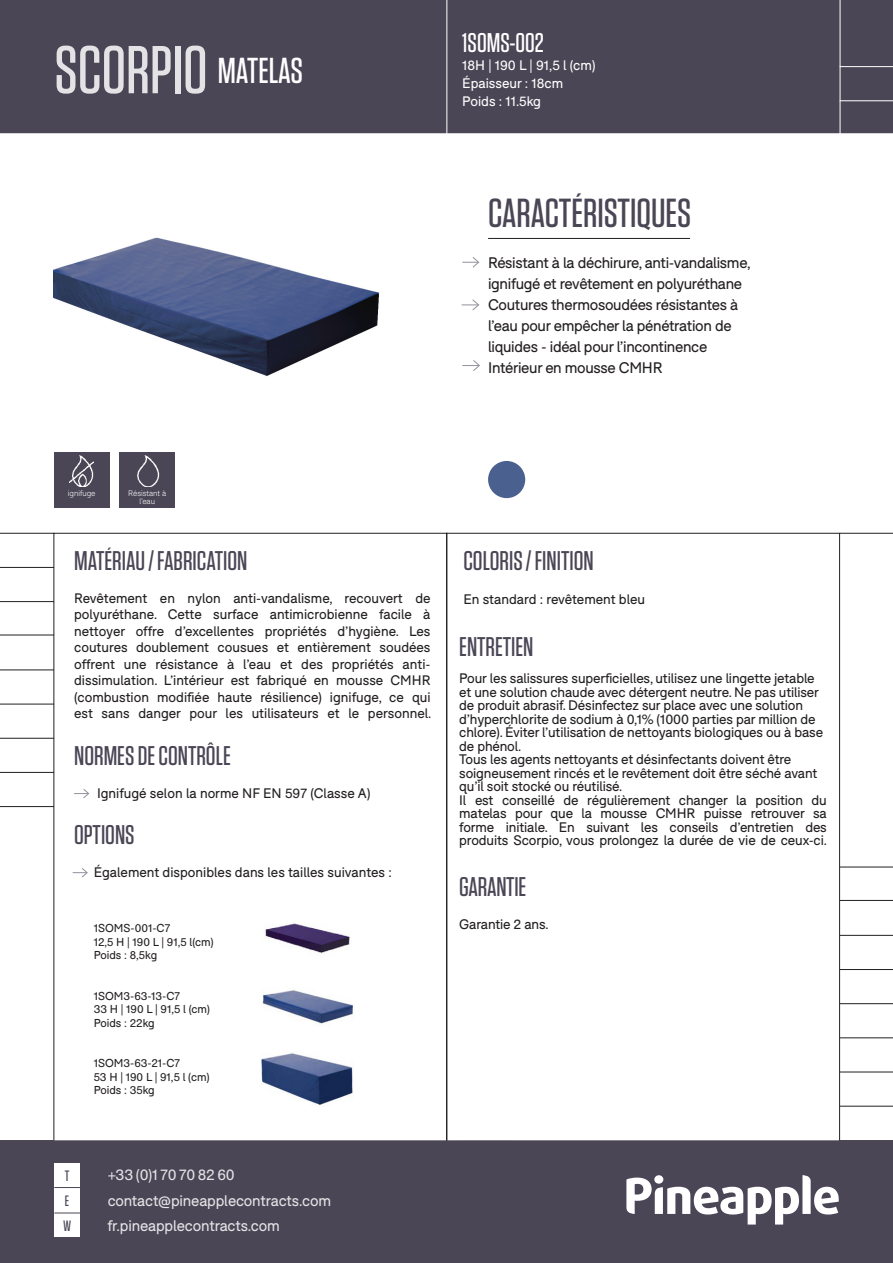
<style>
.page{position:relative;width:893px;height:1263px;background:#fff}
.page>*{position:absolute;margin:0;border:0;box-sizing:border-box;transform-origin:0 0}
.t1{font:500 67.5px "Tungsten";color:#fff}
.t2{font:500 40.5px "Tungsten";color:#4b4656}
.body_1_BLACK{font:500 36px "Tungsten";letter-spacing:-.005em;color:#fff}
.t3{font:500 27px "Tungsten";color:#4b4656}
.t4{font:500 27px "Tungsten";color:#fff}
.t5{font:15px/21px "F37 Bolton";letter-spacing:-.02em;color:#231f20}
.t6{font:15px "F37 Bolton";letter-spacing:-.01em;color:#fff}
.t7{font:500 15px "Tungsten";color:#4b4656}
.t8{font:13.5px/16.5px "F37 Bolton";letter-spacing:-.01em;color:#231f20;text-align:justify}
.t9{font:13.5px "F37 Bolton";color:#fff}
.t10{font:11.25px "F37 Bolton";color:#231f20}
.t11{font:300 7.8px/7.8px "F37 Bolton";color:#fff;text-align:center}
</style>
<div class="page">
<svg style="left:74px;top:789px;width:15px;height:9px"></svg>
<div style="left:1px;top:1px;width:891px;height:131px;background:#4b4656"></div>
<div style="left:0;top:0;width:893px;height:133px;border:2px solid #4b4656"></div>
<div style="left:1px;top:1141px;width:891px;height:121px;background:#4b4656"></div>
<div style="left:0;top:1140px;width:893px;height:123px;border:2px solid #4b4656"></div>
<hr style="left:840px;top:867px;width:53px;height:1px;background:#231f20">
<hr style="left:840px;top:1003px;width:53px;height:1px;background:#231f20">
<hr style="left:840px;top:935px;width:53px;height:1px;background:#231f20">
<hr style="left:840px;top:1072px;width:53px;height:1px;background:#231f20">
<hr style="left:840px;top:1037px;width:53px;height:1px;background:#231f20">
<hr style="left:840px;top:969px;width:53px;height:1px;background:#231f20">
<hr style="left:840px;top:1106px;width:53px;height:1px;background:#231f20">
<hr style="left:840px;top:900px;width:53px;height:1px;background:#231f20">
<svg style="left:626px;top:1175px;width:213px;height:49px"></svg>
<div style="left:654px;top:1175px;width:9px;height:9px;background:#fff;border-radius:50%"></div>
<div style="left:54px;top:1162px;width:26px;height:25px;background:#fff"></div>
<div style="left:54px;top:1187px;width:26px;height:25px;background:#fff"></div>
<svg style="left:54px;top:1187px;width:26px;height:1px"></svg>
<svg style="left:462px;top:257px;width:17px;height:11px"></svg>
<svg style="left:462px;top:299px;width:17px;height:12px"></svg>
<svg style="left:462px;top:360px;width:18px;height:11px"></svg>
<hr style="left:840px;top:533px;width:53px;height:1px;background:#231f20">
<div style="left:54px;top:452px;width:55px;height:55px;background:#4b4656"></div>
<img style="left:69px;top:456px;width:25px;height:31px">
<hr style="left:488px;top:238px;width:202px;height:1px;background:#231f20">
<hr style="left:840px;top:0;width:1px;height:135px;background:#fff">
<hr style="left:840px;top:66px;width:53px;height:1px;background:#fff">
<hr style="left:840px;top:100px;width:53px;height:1px;background:#fff">
<hr style="left:446px;top:0;width:1px;height:134px;background:#fff">
<hr style="left:0;top:601px;width:54px;height:1px;background:#231f20">
<hr style="left:0;top:738px;width:54px;height:1px;background:#231f20">
<hr style="left:0;top:669px;width:54px;height:1px;background:#231f20">
<hr style="left:0;top:533px;width:54px;height:1px;background:#231f20">
<hr style="left:0;top:806px;width:54px;height:1px;background:#231f20">
<hr style="left:0;top:772px;width:54px;height:1px;background:#231f20">
<hr style="left:0;top:704px;width:54px;height:1px;background:#231f20">
<hr style="left:0;top:567px;width:54px;height:1px;background:#231f20">
<hr style="left:0;top:635px;width:54px;height:1px;background:#231f20">
<div style="left:54px;top:1212px;width:26px;height:25px;background:#fff"></div>
<svg style="left:54px;top:1212px;width:26px;height:1px"></svg>
<svg style="left:73px;top:868px;width:15px;height:10px"></svg>
<img style="left:53px;top:237px;width:327px;height:139px">
<div style="left:488px;top:461px;width:37px;height:37px;background:#4a608e;border-radius:50%"></div>
<div style="left:119px;top:452px;width:56px;height:55px;background:#4b4656"></div>
<img style="left:137px;top:456px;width:22px;height:31px">
<img style="left:265px;top:923px;width:85px;height:31px">
<img style="left:262px;top:990px;width:92px;height:34px">
<img style="left:261px;top:1053px;width:92px;height:53px">
<h1 class="t1" style="left:54px;top:35px;width:155px">SCORPIO</h1>
<p class="body_1_BLACK" style="left:218px;top:52px;width:87px">MATELAS</p>
<p class="t4" style="left:462px;top:29px;width:83px">1SOMS-002</p>
<p class="t9" style="left:462px;top:57px;width:135px">18H | 190 L | 91,5 l (cm)</p>
<p class="t9" style="left:462px;top:75px;width:102px">Épaisseur : 18cm</p>
<p class="t9" style="left:462px;top:93px;width:80px">Poids : 11.5kg</p>
<p class="t2" style="left:488px;top:192px;width:205px">CARACTÉRISTIQUES</p>
<p class="t5" style="left:488px;top:252px;width:264px">Résistant à la déchirure, anti-vandalisme, ignifugé et revêtement en polyuréthane</p>
<p class="t5" style="left:488px;top:294px;width:252px">Coutures thermosoudées résistantes à l’eau pour empêcher la pénétration de liquides - idéal pour l’incontinence</p>
<p class="t5" style="left:488px;top:357px;width:176px">Intérieur en mousse CMHR</p>
<p class="t11" style="left:68px;top:489px;width:29px">ignifuge</p>
<p class="t11" style="left:128px;top:489px;width:40px">Résistant à l’eau</p>
<p class="t3" style="left:74px;top:546px;width:175px">MATÉRIAU / FABRICATION</p>
<p class="t8" style="left:74px;top:590px;width:359px">Revêtement en nylon anti-vandalisme, recouvert de polyuréthane. Cette surface antimicrobienne facile à nettoyer offre d’excellentes propriétés d’hygiène. Les coutures doublement cousues et entièrement soudées offrent une résistance à l’eau et des propriétés anti&shy;dissimulation. L’intérieur est fabriqué en mousse CMHR (combustion modifiée haute résilience) ignifuge, ce qui est sans danger pour les utilisateurs et le personnel.</p>
<p class="t3" style="left:74px;top:741px;width:158px">NORMES DE CONTRÔLE</p>
<p class="t8" style="left:97px;top:785px;width:275px">Ignifugé selon la norme NF EN 597 (Classe A)</p>
<p class="t3" style="left:74px;top:821px;width:62px">OPTIONS</p>
<p class="t8" style="left:94px;top:864px;width:299px">Également disponibles dans les tailles suivantes :</p>
<p class="t10" style="left:94px;top:921px;width:78px">1SOMS-001-C7</p>
<p class="t10" style="left:94px;top:935px;width:121px">12,5 H | 190 L | 91,5 l(cm)</p>
<p class="t10" style="left:94px;top:948px;width:65px">Poids : 8,5kg</p>
<p class="t10" style="left:94px;top:989px;width:88px">1SOM3-63-13-C7</p>
<p class="t10" style="left:94px;top:1002px;width:118px">33 H | 190 L | 91,5 l (cm)</p>
<p class="t10" style="left:94px;top:1016px;width:62px">Poids : 22kg</p>
<p class="t10" style="left:94px;top:1056px;width:88px">1SOM3-63-21-C7</p>
<p class="t10" style="left:94px;top:1070px;width:117px">53 H | 190 L | 91,5 l (cm)</p>
<p class="t10" style="left:94px;top:1083px;width:63px">Poids : 35kg</p>
<p class="t3" style="left:463px;top:546px;width:132px">COLORIS / FINITION</p>
<p class="t8" style="left:463px;top:591px;width:183px">En standard : revêtement bleu</p>
<p class="t3" style="left:459px;top:633px;width:76px">ENTRETIEN</p>
<p class="t8" style="left:459px;top:670px;width:357px">Pour les salissures superficielles, utilisez une lingette jetable</p>
<p class="t8" style="left:459px;top:684px;width:361px">et une solution chaude avec détergent neutre. Ne pas utiliser</p>
<p class="t8" style="left:459px;top:697px;width:345px">de produit abrasif. Désinfectez sur place avec une solution</p>
<p class="t8" style="left:459px;top:711px;width:358px">d’hyperchlorite de sodium à 0,1% (1000 parties par million de</p>
<p class="t8" style="left:459px;top:724px;width:365px">chlore). Éviter l’utilisation de nettoyants biologiques ou à base</p>
<p class="t8" style="left:459px;top:738px;width:63px">de phénol.</p>
<p class="t8" style="left:459px;top:751px;width:333px">Tous les agents nettoyants et désinfectants doivent être</p>
<p class="t8" style="left:459px;top:765px;width:360px">soigneusement rincés et le revêtement doit être séché avant</p>
<p class="t8" style="left:459px;top:778px;width:165px">qu’il soit stocké ou réutilisé.</p>
<p class="t8" style="left:459px;top:793px;width:369px;line-height:13.5px">Il est conseillé de régulièrement changer la position du matelas pour que la mousse CMHR puisse retrouver sa forme initiale. En suivant les conseils d’entretien des produits Scorpio, vous prolongez la durée de vie de ceux-ci.</p>
<p class="t3" style="left:459px;top:873px;width:68px">GARANTIE</p>
<p class="t8" style="left:459px;top:916px;width:91px">Garantie 2 ans.</p>
<p class="t7" style="left:65px;top:1168px;width:6px">T</p>
<p class="t6" style="left:107px;top:1166px;width:129px">+33 (0)1 70 70 82 60</p>
<p class="t7" style="left:65px;top:1193px;width:6px">E</p>
<p class="t6" style="left:107px;top:1191px;width:225px">contact@pineapplecontracts.com</p>
<p class="t7" style="left:63px;top:1218px;width:10px">W</p>
<p class="t6" style="left:107px;top:1217px;width:174px">fr.pineapplecontracts.com</p>
</div>
